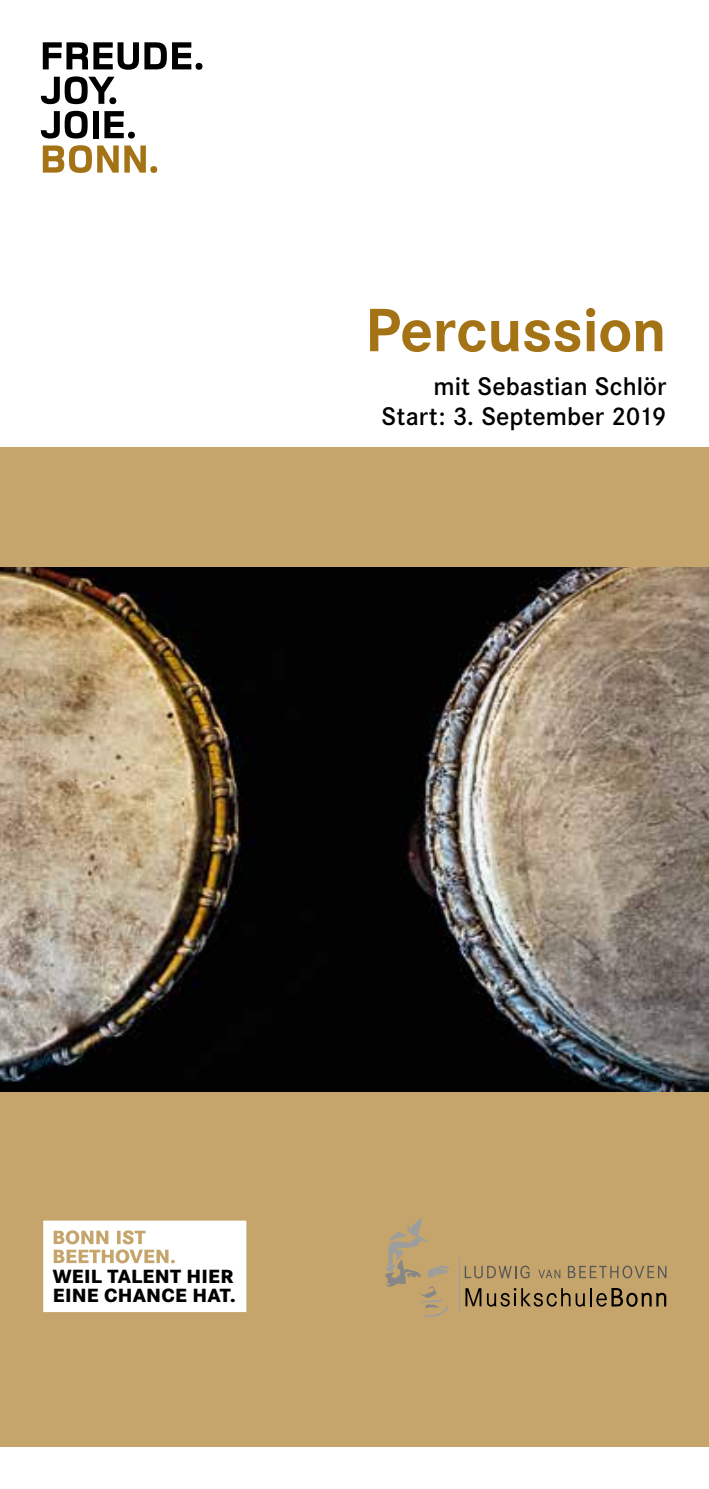
<style>
.page{position:relative;width:709px;height:1489px;background:#fff}
.page>*{position:absolute;margin:0;border:0;box-sizing:border-box;transform-origin:0 0}
.t1{font:700 60px "Corporate SBQ";letter-spacing:-.01em;color:#a37316}
.t2{font:500 25px/30px "Corporate SBQ";color:#000;text-align:right}
.t3{font:800 18.75px/18.8px "Corporate SBQ";letter-spacing:.015em;color:#000}
</style>
<div class="page">
<div style="left:0;top:446px;width:709px;height:1000px;background:#c6a56c"></div>
<svg style="left:43px;top:42px;width:148px;height:28px"></svg>
<div style="left:195px;top:63px;width:7px;height:7px;background:#000;border-radius:50%"></div>
<svg style="left:41px;top:76px;width:74px;height:28px"></svg>
<div style="left:109px;top:97px;width:7px;height:7px;background:#000;border-radius:50%"></div>
<svg style="left:41px;top:111px;width:47px;height:27px"></svg>
<div style="left:93px;top:111px;width:6px;height:27px;background:#000"></div>
<svg style="left:104px;top:111px;width:20px;height:27px"></svg>
<div style="left:128px;top:132px;width:7px;height:6px;background:#000;border-radius:50%"></div>
<svg style="left:43px;top:145px;width:103px;height:28px"></svg>
<div style="left:150px;top:166px;width:7px;height:7px;background:#a37316;border-radius:50%"></div>
<img style="left:0;top:567px;width:709px;height:524px">
<svg style="left:385px;top:1218px;width:65px;height:98px"></svg>
<hr style="left:458px;top:1258px;width:1px;height:53px;background:#9d9d9c">
<svg style="left:465px;top:1265px;width:64px;height:13px"></svg>
<svg style="left:538px;top:1269px;width:22px;height:9px"></svg>
<svg style="left:568px;top:1265px;width:98px;height:13px"></svg>
<svg style="left:465px;top:1288px;width:16px;height:18px"></svg>
<svg style="left:487px;top:1288px;width:179px;height:18px"></svg>
<svg style="left:43px;top:1220px;width:203px;height:91px"></svg>
<h1 class="t1" style="left:365px;top:293px;width:303px">Percussion</h1>
<p class="t2" style="left:381px;top:372px;width:286px">mit Sebastian Schlör<br>Start: 3. September 2019</p>
<p class="t3" style="left:53px;top:1267px;width:184px">WEIL TALENT HIER<br>EINE CHANCE HAT.</p>
</div>
